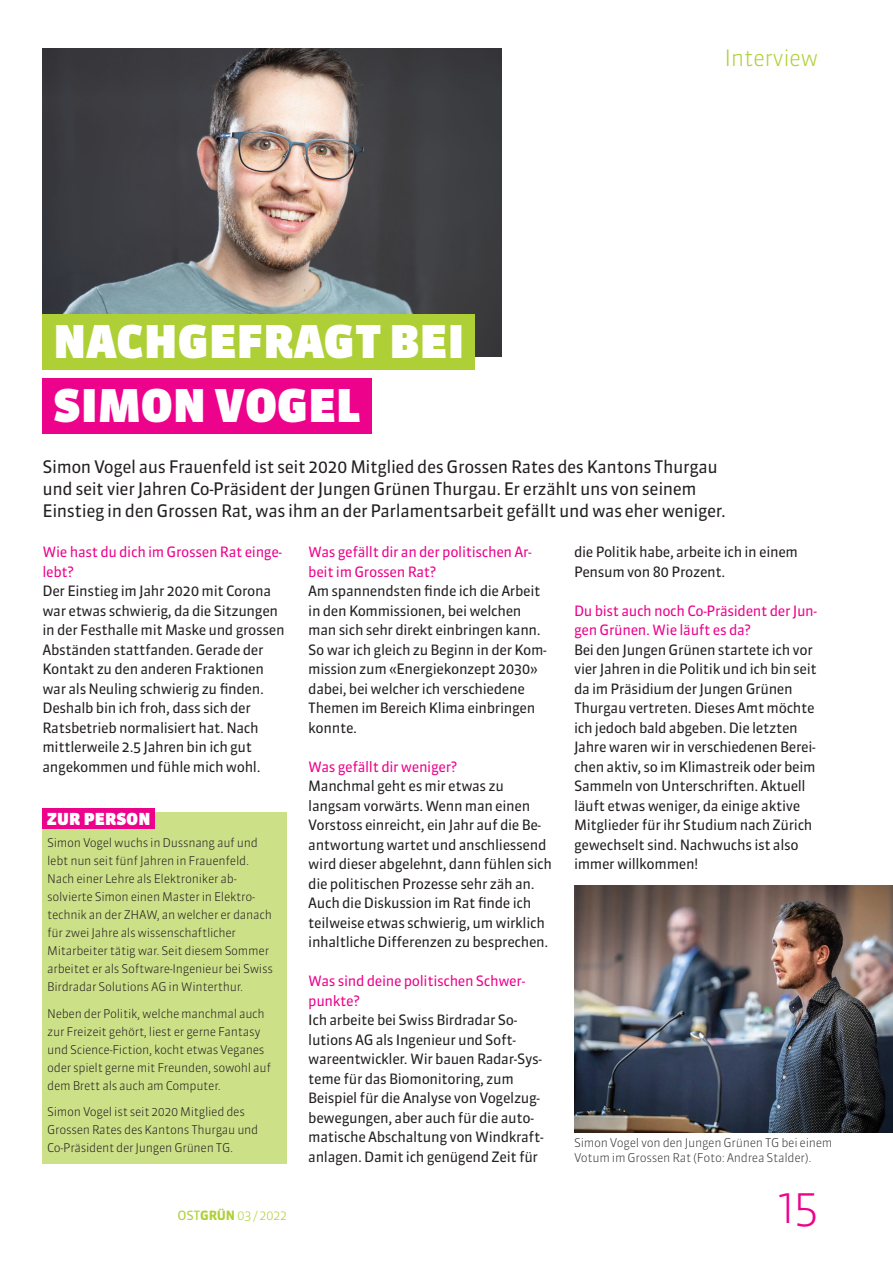
<style>
.page{position:relative;width:893px;height:1263px;background:#fff}
.page>*{position:absolute;margin:0;border:0;box-sizing:border-box;transform-origin:0 0}
.t1{font:900 45px "Sanuk OT";letter-spacing:.01em;color:#fff}
.t2{font:300 45px "Sanuk OT";color:#ed028c}
.t3{font:300 22.5px "Sanuk OT";letter-spacing:-.025em;color:#aed036}
.t4{font:17.25px/22.2px "Sanuk OT";letter-spacing:-.025em;color:#231f20}
.t5{font:900 16.5px "Sanuk OT";letter-spacing:.01em;color:#fff}
.t6{font:14.25px/19.5px "Sanuk OT";letter-spacing:-.025em;color:#231f20}
.t7{font:14.25px/19.5px "Sanuk OT";letter-spacing:-.025em;color:#ed028c}
.t8{font:300 12.75px "Sanuk OT";color:#aed036}
.t9{font:300 12px/18px "Sanuk OT";letter-spacing:-.025em;color:#231f20}
.s1{font-weight:400}
.s2{font-weight:700}
</style>
<div class="page">
<img style="left:43px;top:49px;width:459px;height:308px">
<div style="left:43px;top:378px;width:329px;height:56px;background:#ed028c"></div>
<div style="left:43px;top:315px;width:432px;height:55px;background:#aed036"></div>
<img style="left:574px;top:885px;width:319px;height:248px">
<div style="left:43px;top:813px;width:244px;height:351px;background:#cce088"></div>
<div style="left:43px;top:808px;width:112px;height:21px;background:#ed028c"></div>
<p class="t1" style="left:54px;top:314px;width:412px">NACHGEFRAGT BEI</p>
<p class="t1" style="left:54px;top:378px;width:308px">SIMON VOGEL</p>
<p class="t3" style="left:724px;top:44px;width:96px">Interview</p>
<p class="t4" style="left:43px;top:455px;width:685px">Simon Vogel aus Frauenfeld ist seit 2020 Mitglied des Grossen Rates des Kantons Thurgau und seit vier Jahren Co-Präsident der Jungen Grünen Thurgau. Er erzählt uns von seinem<br>Einstieg in den Grossen Rat, was ihm an der Parlamentsarbeit gefällt und was eher weniger.</p>
<p class="t7" style="left:308px;top:542px;width:225px">Was gefällt dir an der politischen Ar&shy;beit im Grossen Rat?</p>
<p class="t6" style="left:308px;top:581px;width:240px">Am spannendsten finde ich die Arbeit in den Kommissionen, bei welchen man sich sehr direkt einbringen kann.<br>So war ich gleich zu Beginn in der Kom&shy;mission zum «Energiekonzept 2030» dabei, bei welcher ich verschiedene<br>Themen im Bereich Klima einbringen konnte.</p>
<p class="t7" style="left:308px;top:757px;width:151px">Was gefällt dir weniger?</p>
<p class="t6" style="left:308px;top:776px;width:245px">Manchmal geht es mir etwas zu langsam vorwärts. Wenn man einen Vorstoss einreicht, ein Jahr auf die Be&shy;antwortung wartet und anschliessend wird dieser abgelehnt, dann fühlen sich die politischen Prozesse sehr zäh an.<br>Auch die Diskussion im Rat finde ich teilweise etwas schwierig, um wirklich inhaltliche Differenzen zu besprechen.</p>
<p class="t7" style="left:308px;top:971px;width:218px">Was sind deine politischen Schwer&shy;punkte?</p>
<p class="t6" style="left:308px;top:1010px;width:237px">Ich arbeite bei Swiss Birdradar So&shy;lutions AG als Ingenieur und Soft&shy;wareentwickler. Wir bauen Radar-Sys&shy;teme für das Biomonitoring, zum Beispiel für die Analyse von Vogelzug&shy;bewegungen, aber auch für die auto&shy;matische Abschaltung von Windkraft&shy;anlagen. Damit ich genügend Zeit für</p>
<p class="t7" style="left:43px;top:542px;width:241px">Wie hast du dich im Grossen Rat einge&shy;lebt?</p>
<p class="t6" style="left:43px;top:581px;width:244px">Der Einstieg im Jahr 2020 mit Corona war etwas schwierig, da die Sitzungen in der Festhalle mit Maske und grossen Abständen stattfanden. Gerade der Kontakt zu den anderen Fraktionen war als Neuling schwierig zu finden.<br>Deshalb bin ich froh, dass sich der Ratsbetrieb normalisiert hat. Nach mittlerweile 2.5 Jahren bin ich gut angekommen und fühle mich wohl.</p>
<p class="t6" style="left:574px;top:542px;width:225px">die Politik habe, arbeite ich in einem<br>Pensum von 80 Prozent.</p>
<p class="t7" style="left:574px;top:601px;width:245px">Du bist auch noch Co-Präsident der Jun&shy;gen Grünen. Wie läuft es da?</p>
<p class="t6" style="left:574px;top:640px;width:244px">Bei den Jungen Grünen startete ich vor vier Jahren in die Politik und ich bin seit da im Präsidium der Jungen Grünen Thurgau vertreten. Dieses Amt möchte ich jedoch bald abgeben. Die letzten Jahre waren wir in verschiedenen Berei&shy;chen aktiv, so im Klimastreik oder beim Sammeln von Unterschriften. Aktuell läuft etwas weniger, da einige aktive Mitglieder für ihr Studium nach Zürich gewechselt sind. Nachwuchs ist also immer willkommen!</p>
<p class="t5" style="left:47px;top:809px;width:105px">ZUR PERSON</p>
<p class="t9" style="left:47px;top:834px;width:227px">Simon Vogel wuchs in Dussnang auf und lebt nun seit fünf Jahren in Frauenfeld.<br>Nach einer Lehre als Elektroniker ab&shy;solvierte Simon einen Master in Elektro&shy;technik an der ZHAW, an welcher er danach für zwei Jahre als wissenschaftlicher Mitarbeiter tätig war. Seit diesem Sommer arbeitet er als Software-Ingenieur bei Swiss Birdradar Solutions AG in Winterthur.</p>
<p class="t9" style="left:47px;top:1004px;width:225px">Neben der Politik, welche manchmal auch zur Freizeit gehört, liest er gerne Fantasy und Science-Fiction, kocht etwas Veganes oder spielt gerne mit Freunden, sowohl auf dem Brett als auch am Computer.</p>
<p class="t9" style="left:47px;top:1103px;width:213px">Simon Vogel ist seit 2020 Mitglied des<br>Grossen Rates des Kantons Thurgau und<br>Co-Präsident der Jungen Grünen TG.</p>
<p class="t9" style="left:574px;top:1135px;width:260px;line-height:15px">Simon Vogel von den Jungen Grünen TG bei einem<br>Votum im Grossen Rat (Foto: Andrea Stalder).</p>
<p class="t8" style="left:178px;top:1207px;width:111px"><span class="s1">OST</span><span class="s2">GRÜN</span> 03 / 2022</p>
<p class="t2" style="left:777px;top:1179px;width:43px">15</p>
</div>
